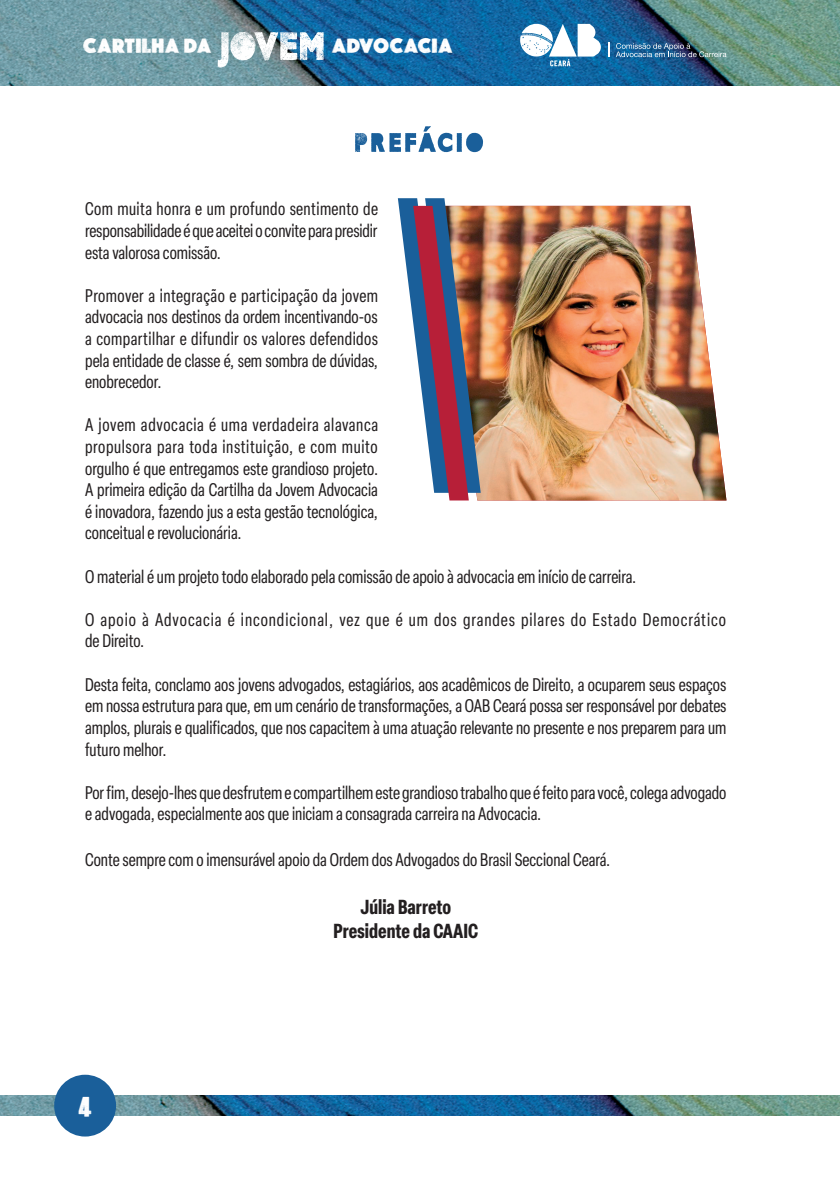
<style>
.page{position:relative;width:840px;height:1191px;background:#fff}
.page>*{position:absolute;margin:0;border:0;box-sizing:border-box;transform-origin:0 0}
.t1{font:700 condensed 20px/24px "Elza";color:#231f20;text-align:center}
.t2{font:700 19.4px "ROADKINGPERSONALUSE";color:#fff}
.t3{font:19.4px "Dead Kansas";color:#fff}
.t4{font:condensed 18px/21.6px "Elza";color:#231f20;text-align:justify}
.t5{font:condensed 18px/21.6px "Elza";letter-spacing:.05em;color:#231f20}
</style>
<div class="page">
<img style="left:0;top:1095px;width:839px;height:20px">
<img style="left:0;top:0;width:839px;height:85px">
<div style="left:54px;top:1074px;width:62px;height:62px;background:#1a5f9a;border-radius:50%"></div>
<svg style="left:520px;top:24px;width:80px;height:42px"></svg>
<img style="left:615px;top:43px;width:111px;height:14px">
<svg style="left:608px;top:42px;width:1px;height:15px"></svg>
<svg style="left:217px;top:32px;width:106px;height:35px"></svg>
<svg style="left:355px;top:126px;width:128px;height:26px"></svg>
<img style="left:480px;top:206px;width:246px;height:294px">
<svg style="left:397px;top:198px;width:83px;height:302px"></svg>
<p class="t2" style="left:83px;top:32px;width:130px">CARTILHA DA</p>
<p class="t2" style="left:331px;top:32px;width:123px">ADVOCACIA</p>
<p class="t4" style="left:85px;top:197px;width:294px">Com muita honra e um profundo sentimento de responsabilidade é que aceitei o convite para presidir esta valorosa comissão.</p>
<p class="t4" style="left:85px;top:284px;width:294px">Promover a integração e participação da jovem advocacia nos destinos da ordem incentivando-os a compartilhar e difundir os valores defendidos pela entidade de classe é, sem sombra de dúvidas, enobrecedor.</p>
<p class="t4" style="left:85px;top:413px;width:294px">A jovem advocacia é uma verdadeira alavanca propulsora para toda instituição, e com muito orgulho é que entregamos este grandioso projeto.<br>A primeira edição da Cartilha da Jovem Advocacia é inovadora, fazendo jus a esta gestão tecnológica, conceitual e revolucionária.</p>
<p class="t4" style="left:85px;top:565px;width:552px">O material é um projeto todo elaborado pela comissão de apoio à advocacia em início de carreira.</p>
<p class="t5" style="left:85px;top:608px;width:642px">O apoio à Advocacia é incondicional, vez que é um dos grandes pilares do Estado Democrático de Direito.</p>
<p class="t4" style="left:85px;top:673px;width:642px">Desta feita, conclamo aos jovens advogados, estagiários, aos acadêmicos de Direito, a ocuparem seus espaços em nossa estrutura para que, em um cenário de transformações, a OAB Ceará possa ser responsável por debates amplos, plurais e qualificados, que nos capacitem à uma atuação relevante no presente e nos preparem para um futuro melhor.</p>
<p class="t4" style="left:85px;top:781px;width:642px">Por fim, desejo-lhes que desfrutem e compartilhem este grandioso trabalho que é feito para você, colega advogado e advogada, especialmente aos que iniciam a consagrada carreira na Advocacia.</p>
<p class="t4" style="left:85px;top:848px;width:526px">Conte sempre com o imensurável apoio da Ordem dos Advogados do Brasil Seccional Ceará.</p>
<p class="t1" style="left:333px;top:894px;width:146px">Júlia Barreto<br>Presidente da CAAIC</p>
<p class="t3" style="left:78px;top:1096px;width:15px">4</p>
</div>
